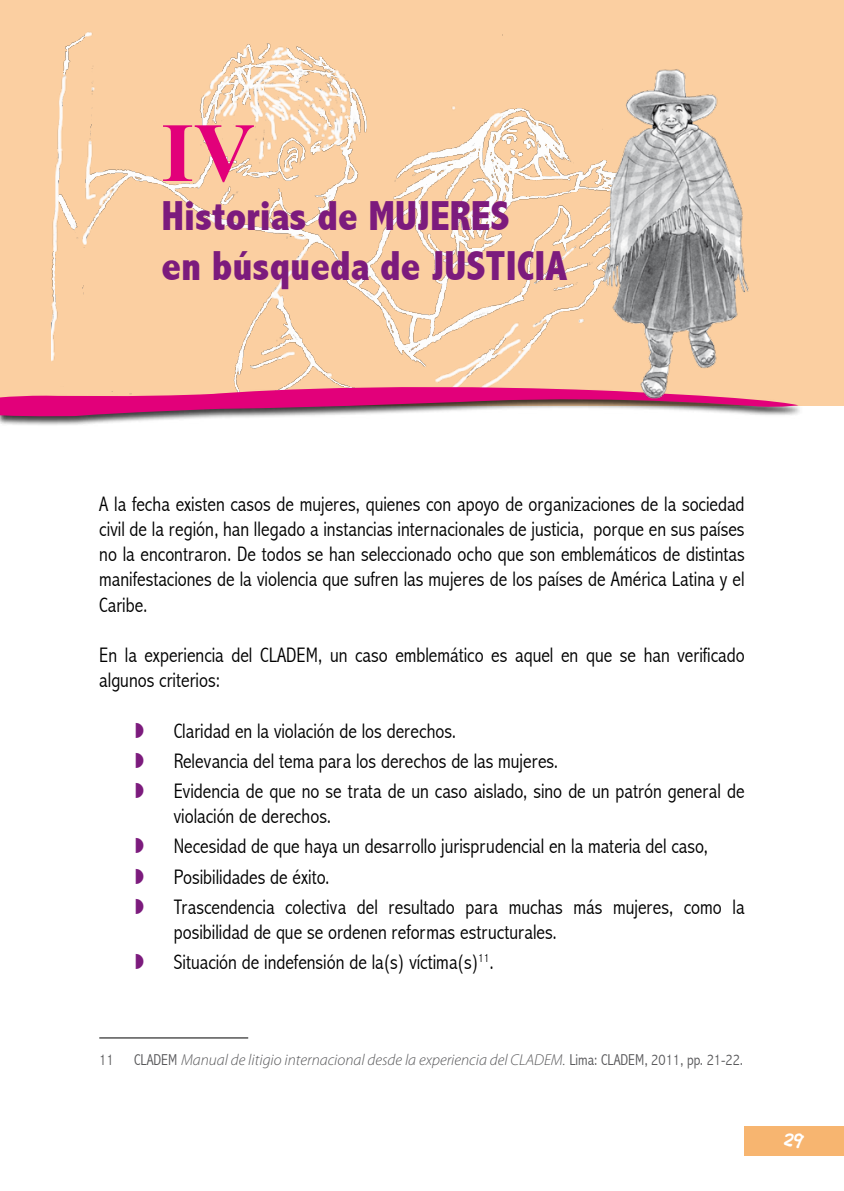
<style>
.page{position:relative;width:844px;height:1191px;background:#fff}
.page>*{position:absolute;margin:0;border:0;box-sizing:border-box;transform-origin:0 0}
.t1{font:700 84px "Times New Roman";color:#e2007a}
.t2{font:800 condensed 42px/50.4px "Abadi";color:#7c1b7d}
.t3{font:300 condensed 21px/30.1px "Abadi";color:#000}
.t4{font:700 17.5px "CAC Krazy Legs";color:#fff}
.t5{font:italic 300 15.75px "Myriad Pro";color:#58585a}
.t6{font:300 condensed 15.75px "Abadi";color:#58585a}
.s1{font-family:"Abadi";font-style:normal;font-stretch:condensed}
</style>
<div class="page">
<div style="left:744px;top:1125px;width:99px;height:30px;background:#f7b570"></div>
<div style="left:0;top:0;width:843px;height:405px;background:#fbcfa1"></div>
<img style="left:51px;top:32px;width:490px;height:349px">
<div style="left:0;top:386px;width:804px;height:40px;background:#000;opacity:.75"></div>
<svg style="left:0;top:381px;width:541px;height:36px"></svg>
<hr style="left:99px;top:1037px;width:149px;height:1px;background:#000">
<img style="left:541px;top:69px;width:257px;height:357px">
<h1 class="t1" style="left:161px;top:95px;width:95px">IV</h1>
<h2 class="t2" style="left:161px;top:191px;width:407px">Historias de MUJERES<br>en búsqueda de JUSTICIA</h2>
<p class="t3" style="left:99px;top:491px;width:646px;line-height:25.2px;text-align:justify">A la fecha existen casos de mujeres, quienes con apoyo de organizaciones de la sociedad civil de la región, han llegado a instancias internacionales de justicia, porque en sus países no la encontraron. De todos se han seleccionado ocho que son emblemáticos de distintas manifestaciones de la violencia que sufren las mujeres de los países de América Latina y el Caribe.</p>
<p class="t3" style="left:99px;top:642px;width:646px;line-height:25.2px">En la experiencia del CLADEM, un caso emblemático es aquel en que se han verificado algunos criterios:</p>
<p class="t3" style="left:174px;top:715px;width:572px">Claridad en la violación de los derechos.<br>Relevancia del tema para los derechos de las mujeres.<br>Evidencia de que no se trata de un caso aislado, sino de un patrón general de</p>
<p class="t3" style="left:174px;top:801px;width:572px">violación de derechos.<br>Necesidad de que haya un desarrollo jurisprudencial en la materia del caso, Posibilidades de éxito.<br>Trascendencia colectiva del resultado para muchas más mujeres, como la</p>
<p class="t3" style="left:174px;top:917px;width:384px">posibilidad de que se ordenen reformas estructurales.<br>Situación de indefensión de la(s) víctima(s)<sup>11</sup>.</p>
<p class="t6" style="left:99px;top:1051px;width:16px">11</p>
<p class="t5" style="left:134px;top:1050px;width:610px"><span class="s1">CLADEM</span> Manual de litigio internacional desde la experiencia del CLADEM. <span class="s1">Lima: CLADEM, 2011, pp. 21-22.</span></p>
<p class="t4" style="left:784px;top:1127px;width:21px">29</p>
</div>
